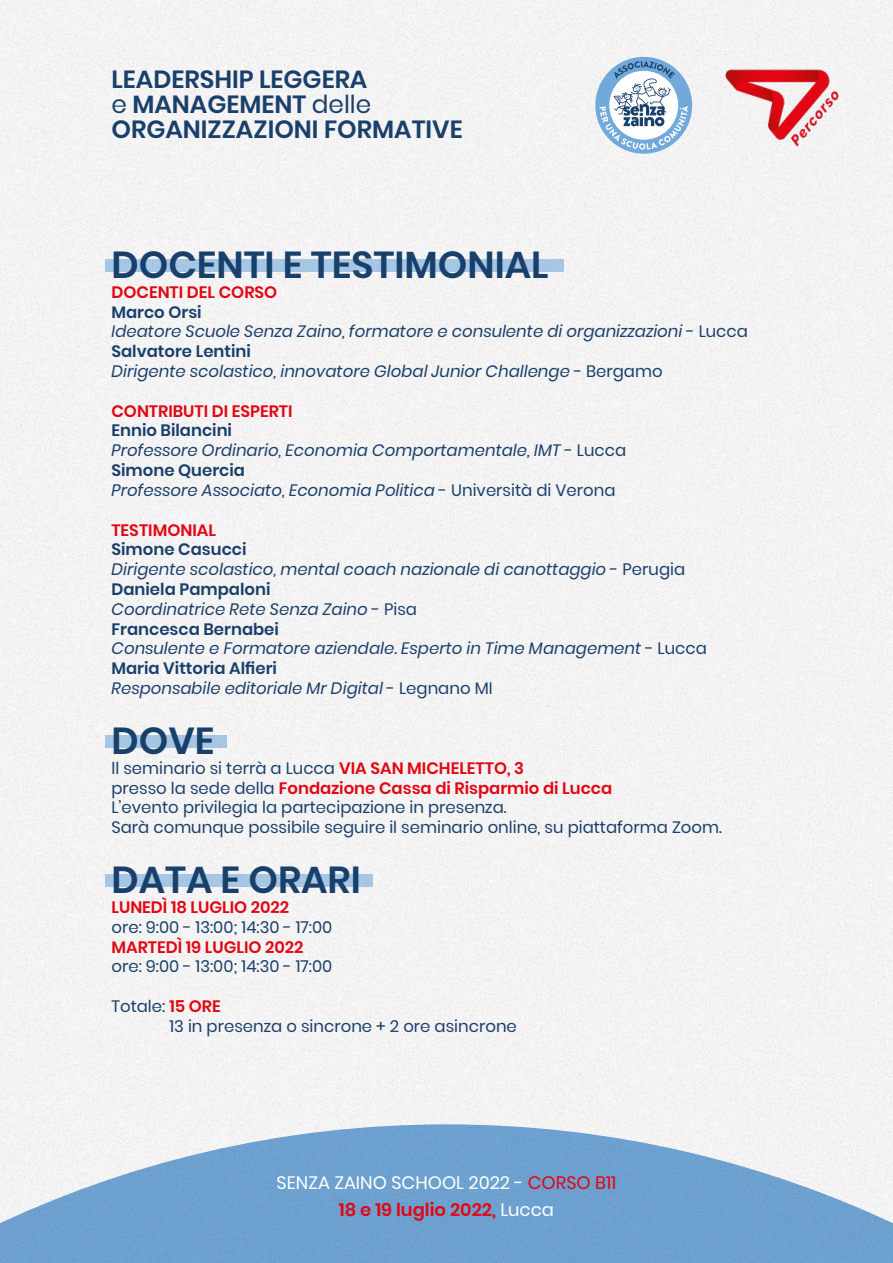
<style>
.page{position:relative;width:893px;height:1263px;background:#fff}
.page>*{position:absolute;margin:0;border:0;box-sizing:border-box;transform-origin:0 0}
.t1{font:600 37.5px "Poppins";color:#19406b}
.t2{font:600 24.75px/24.8px "Poppins";color:#19406b}
.t3{font:18px/26.8px "Poppins";color:#fff;text-align:center}
.t4{font:italic 16.5px/19.8px "Poppins";color:#19406b}
.t5{font:16.5px/19.8px "Poppins";color:#19406b}
.t6{font:600 16.5px "Poppins";color:#e20613}
.s1{font-weight:400}
.s2{font-weight:600;font-style:normal}
.s3{font-style:normal}
.s4{font-weight:600;color:#e20613}
.s5{color:#e20613}
</style>
<div class="page">
<img style="left:0;top:0;width:893px;height:1263px">
<svg style="left:595px;top:57px;width:97px;height:97px"></svg>
<img style="left:714px;top:54px;width:125px;height:103px">
<div style="left:105px;top:259px;width:459px;height:13px;background:#a6c6e4"></div>
<div style="left:105px;top:735px;width:122px;height:12px;background:#a6c6e4"></div>
<div style="left:105px;top:874px;width:267px;height:13px;background:#a6c6e4"></div>
<h2 class="t2" style="left:111px;top:67px;width:353px">LEADERSHIP LEGGERA<br><span class="s1">e</span> MANAGEMENT <span class="s1">delle<br></span>ORGANIZZAZIONI FORMATIVE</h2>
<h1 class="t1" style="left:111px;top:243px;width:439px">DOCENTI E TESTIMONIAL</h1>
<p class="t6" style="left:111px;top:282px;width:167px">DOCENTI DEL CORSO</p>
<p class="t4" style="left:111px;top:302px;width:638px"><span class="s2">Marco Orsi<br></span>Ideatore Scuole Senza Zaino, formatore e consulente di organizzazioni <span class="s3">- Lucca </span><span class="s2">Salvatore Lentini<br></span>Dirigente scolastico, innovatore Global Junior Challenge <span class="s3">- Bergamo</span></p>
<p class="t6" style="left:111px;top:401px;width:183px">CONTRIBUTI DI ESPERTI</p>
<p class="t4" style="left:111px;top:421px;width:516px"><span class="s2">Ennio Bilancini<br></span>Professore Ordinario, Economia Comportamentale, IMT <span class="s3">- Lucca </span><span class="s2">Simone Quercia<br></span>Professore Associato, Economia Politica <span class="s3">- Università di Verona</span></p>
<p class="t6" style="left:111px;top:520px;width:106px">TESTIMONIAL</p>
<p class="t4" style="left:111px;top:540px;width:597px"><span class="s2">Simone Casucci<br></span>Dirigente scolastico, mental coach nazionale di canottaggio <span class="s3">- Perugia </span><span class="s2">Daniela Pampaloni<br></span>Coordinatrice Rete Senza Zaino <span class="s3">- Pisa<br></span><span class="s2">Francesca Bernabei<br></span>Consulente e Formatore aziendale. Esperto in Time Management <span class="s3">- Lucca </span><span class="s2">Maria Vittoria Alfieri<br></span>Responsabile editoriale Mr Digital <span class="s3">- Legnano MI</span></p>
<h1 class="t1" style="left:111px;top:719px;width:105px">DOVE</h1>
<p class="t5" style="left:111px;top:758px;width:612px">ll seminario si terrà a Lucca <span class="s4">VIA SAN MICHELETTO, 3<br></span>presso la sede della <span class="s4">Fondazione Cassa di Risparmio di Lucca<br></span>L’evento privilegia la partecipazione in presenza.<br>Sarà comunque possibile seguire il seminario online, su piattaforma Zoom.</p>
<h1 class="t1" style="left:111px;top:858px;width:251px">DATA E ORARI</h1>
<p class="t6" style="left:111px;top:897px;width:179px">LUNEDÌ 18 LUGLIO 2022</p>
<p class="t5" style="left:111px;top:917px;width:222px">ore: 9:00 - 13:00; 14:30 - 17:00</p>
<p class="t6" style="left:111px;top:937px;width:194px">MARTEDÌ 19 LUGLIO 2022</p>
<p class="t5" style="left:111px;top:957px;width:222px">ore: 9:00 - 13:00; 14:30 - 17:00</p>
<p class="t5" style="left:170px;top:996px;width:349px;text-indent:-58px">Totale: <span class="s4">15 ORE<br></span>13 in presenza o sincrone + 2 ore asincrone</p>
<p class="t3" style="left:276px;top:1169px;width:341px">SENZA ZAINO SCHOOL 2022 - <span class="s5">CORSO B11<br></span><span class="s4">18 e 19 luglio 2022,</span> Lucca</p>
</div>
